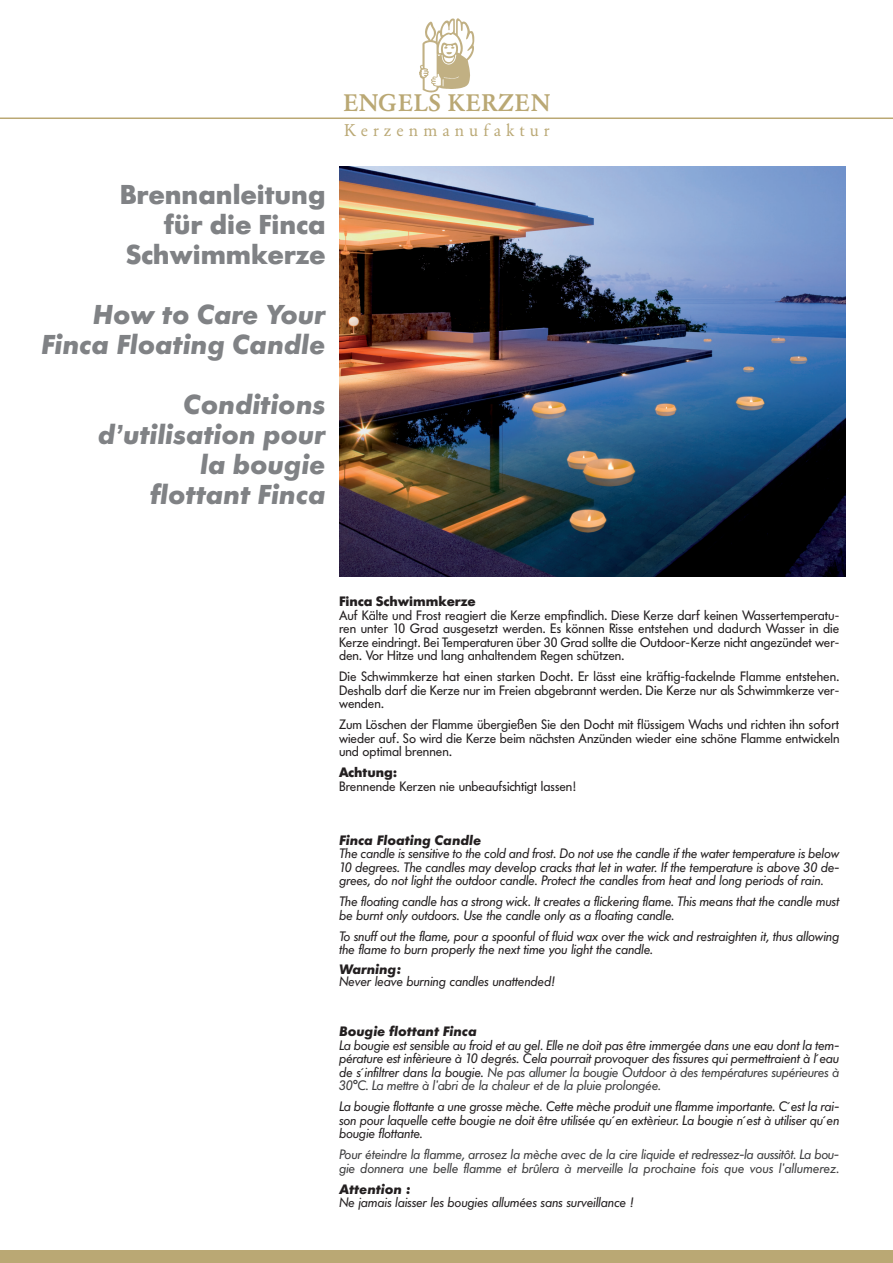
<style>
.page{position:relative;width:893px;height:1263px;background:#fff}
.page>*{position:absolute;margin:0;border:0;box-sizing:border-box;transform-origin:0 0}
.t1{font:italic 700 27px/30px "Futura BQ";color:#808285;text-align:right}
.t2{font:700 27px/30px "Futura BQ";color:#808285;text-align:right}
.t3{font:500 23.7px "Garamond BQ";letter-spacing:.03em;color:#baa874}
.t4{font:16.8px "Garamond BQ";letter-spacing:.3em;color:#baa874}
.t5{font:italic 13.5px/13.5px "Futura BQ";color:#231f20;text-align:justify}
.t6{font:13.5px/13.5px "Futura BQ";color:#231f20;text-align:justify}
.t7{font:italic 13.5px/13.5px "Futura BQ";color:#3e3e3f}
.t8{font:italic 700 13.5px "Futura BQ";color:#231f20}
.t9{font:700 13.5px "Futura BQ";color:#231f20}
.s1{color:#3e3e3f}
</style>
<div class="page">
<img style="left:339px;top:167px;width:506px;height:410px">
<div style="left:0;top:1250px;width:893px;height:13px;background:#baa874"></div>
<hr style="left:0;top:117px;width:893px;height:2px;background:#baa874">
<img style="left:419px;top:18px;width:56px;height:74px">
<h2 class="t3" style="left:344px;top:93px;width:208px">ENGELS KERZEN</h2>
<p class="t4" style="left:344px;top:123px;width:207px">Kerzenmanufaktur</p>
<h1 class="t2" style="left:120px;top:181px;width:207px">Brennanleitung für die Finca<br>Schwimmkerze</h1>
<h1 class="t1" style="left:41px;top:302px;width:286px">How to Care Your<br>Finca Floating Candle</h1>
<h1 class="t1" style="left:98px;top:392px;width:229px">Conditions d’utilisation pour la bougie flottant Finca</h1>
<p class="t9" style="left:339px;top:596px;width:138px">Finca Schwimmkerze</p>
<p class="t6" style="left:339px;top:610px;width:502px">Auf Kälte und Frost reagiert die Kerze empfindlich. Diese Kerze darf keinen Wassertemperatu&shy;ren unter 10 Grad ausgesetzt werden. Es können Risse entstehen und dadurch Wasser in die Kerze eindringt. Bei Temperaturen über 30 Grad sollte die Outdoor-Kerze nicht angezündet wer&shy;den. Vor Hitze und lang anhaltendem Regen schützen.</p>
<p class="t6" style="left:339px;top:671px;width:502px">Die Schwimmkerze hat einen starken Docht. Er lässt eine kräftig-fackelnde Flamme entstehen.<br>Deshalb darf die Kerze nur im Freien abgebrannt werden. Die Kerze nur als Schwimmkerze ver&shy;wenden.</p>
<p class="t6" style="left:339px;top:719px;width:502px">Zum Löschen der Flamme übergießen Sie den Docht mit flüssigem Wachs und richten ihn sofort wieder auf. So wird die Kerze beim nächsten Anzünden wieder eine schöne Flamme entwickeln und optimal brennen.</p>
<p class="t9" style="left:339px;top:767px;width:60px">Achtung:</p>
<p class="t6" style="left:339px;top:781px;width:238px">Brennende Kerzen nie unbeaufsichtigt lassen!</p>
<p class="t8" style="left:339px;top:834px;width:144px">Finca Floating Candle</p>
<p class="t5" style="left:339px;top:848px;width:502px">The candle is sensitive to the cold and frost. Do not use the candle if the water temperature is below 10 degrees. The candles may develop cracks that let in water. If the temperature is above 30 de&shy;grees, do not light the outdoor candle. Protect the candles from heat and long periods of rain.</p>
<p class="t5" style="left:339px;top:896px;width:502px">The floating candle has a strong wick. It creates a flickering flame. This means that the candle must be burnt only outdoors. Use the candle only as a floating candle.</p>
<p class="t5" style="left:339px;top:930px;width:501px">To snuff out the flame, pour a spoonful of fluid wax over the wick and restraighten it, thus allowing the flame to burn properly the next time you light the candle.</p>
<p class="t8" style="left:339px;top:963px;width:63px">Warning:</p>
<p class="t5" style="left:339px;top:975px;width:217px">Never leave burning candles unattended!</p>
<p class="t8" style="left:339px;top:1026px;width:139px">Bougie flottant Finca</p>
<p class="t5" style="left:339px;top:1039px;width:502px">La bougie est sensible au froid et au gel. Elle ne doit pas être immergée dans une eau dont la tem&shy;pérature est infèrieure à 10 degrés. Cela pourrait provoquer des fissures qui permettraient à l´eau de s´infiltrer dans la bougie. <span class="s1">Ne pas allumer la bougie Outdoor à des températures supérieures à 30°C. La mettre à l’abri de la chaleur et de la pluie prolongée.</span></p>
<p class="t5" style="left:339px;top:1101px;width:502px">La bougie flottante a une grosse mèche. Cette mèche produit une flamme importante. C´est la rai&shy;son pour laquelle cette bougie ne doit être utilisée qu´en extèrieur. La bougie n´est à utiliser qu´en bougie flottante.</p>
<p class="t7" style="left:339px;top:1149px;width:502px">Pour éteindre la flamme, arrosez la mèche avec de la cire liquide et redressez-la aussitôt. La bou&shy;gie donnera une belle flamme et brûlera à merveille la prochaine fois que vous l’allumerez.</p>
<p class="t8" style="left:339px;top:1183px;width:73px">Attention :</p>
<p class="t5" style="left:339px;top:1197px;width:296px">Ne jamais laisser les bougies allumées sans surveillance !</p>
</div>
